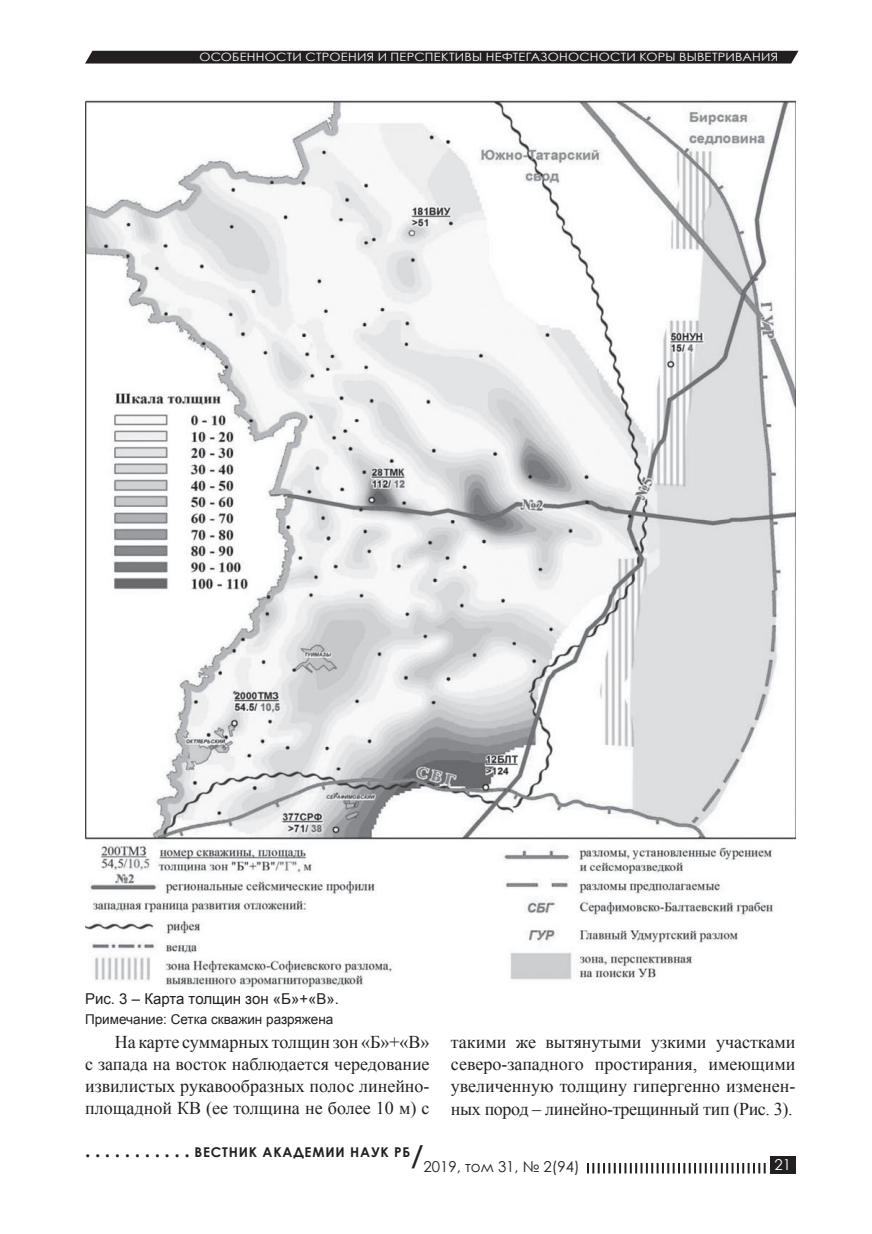
<style>
.page{position:relative;width:872px;height:1234px;background:#fff}
.page>*{position:absolute;margin:0;border:0;box-sizing:border-box;transform-origin:0 0}
.t1{font:18px/22px "Times New Roman";color:#231f20;text-align:justify}
.t2{font:15px "Arial";color:#231f20}
.t3{font:15px "Century Gothic";color:#fff}
.t4{font:700 13.5px "Century Gothic";letter-spacing:.06em;color:#231f20}
.t5{font:13.5px "Arial";color:#231f20}
.t6{font:11.55px "Century Gothic";letter-spacing:.02em;color:#fff;scale:1.11 1}
.s1{font-size:19.5px}
.s2{font-size:27px}
.s3{font-weight:400;font-size:15px}
</style>
<div class="page">
<div style="left:85px;top:51px;width:713px;height:12px;background:#231f20"></div>
<img style="left:85px;top:100px;width:710px;height:888px">
<div style="left:770px;top:1156px;width:25px;height:17px;background:#231f20"></div>
<svg style="left:587px;top:1163px;width:178px;height:10px"></svg>
<p class="t6" style="left:199px;top:48px;width:523px">ОСОБЕННОСТИ СТРОЕНИЯ И ПЕРСПЕКТИВЫ НЕФТЕГАЗОНОСНОСТИ КОРЫ ВЫВЕТРИВАНИЯ</p>
<p class="t2" style="left:85px;top:989px;width:255px">Рис. 3 – Карта толщин зон «Б»+«В».</p>
<p class="t5" style="left:85px;top:1010px;width:250px">Примечание: Сетка скважин разряжена</p>
<p class="t1" style="left:85px;top:1030px;width:346px;text-indent:30px">На карте суммарных толщин зон «Б»+«В» с запада на восток наблюдается чередование извилистых рукавообразных полос линейно&shy;площадной КВ (ее толщина не более 10 м) с</p>
<p class="t1" style="left:451px;top:1030px;width:346px">такими же вытянутыми узкими участками северо-западного простирания, имеющими увеличенную толщину гипергенно изменен&shy;ных пород – линейно-трещинный тип (Рис. 3).</p>
<p class="t4" style="left:85px;top:1141px;width:496px"><span class="s1">. . . . . . . . . . .</span> ВЕСТНИК АКАДЕМИИ НАУК РБ<span class="s2">/</span><span class="s3">201 9, том 31, № 2(94)</span></p>
<p class="t3" style="left:774px;top:1153px;width:13px">21</p>
</div>
